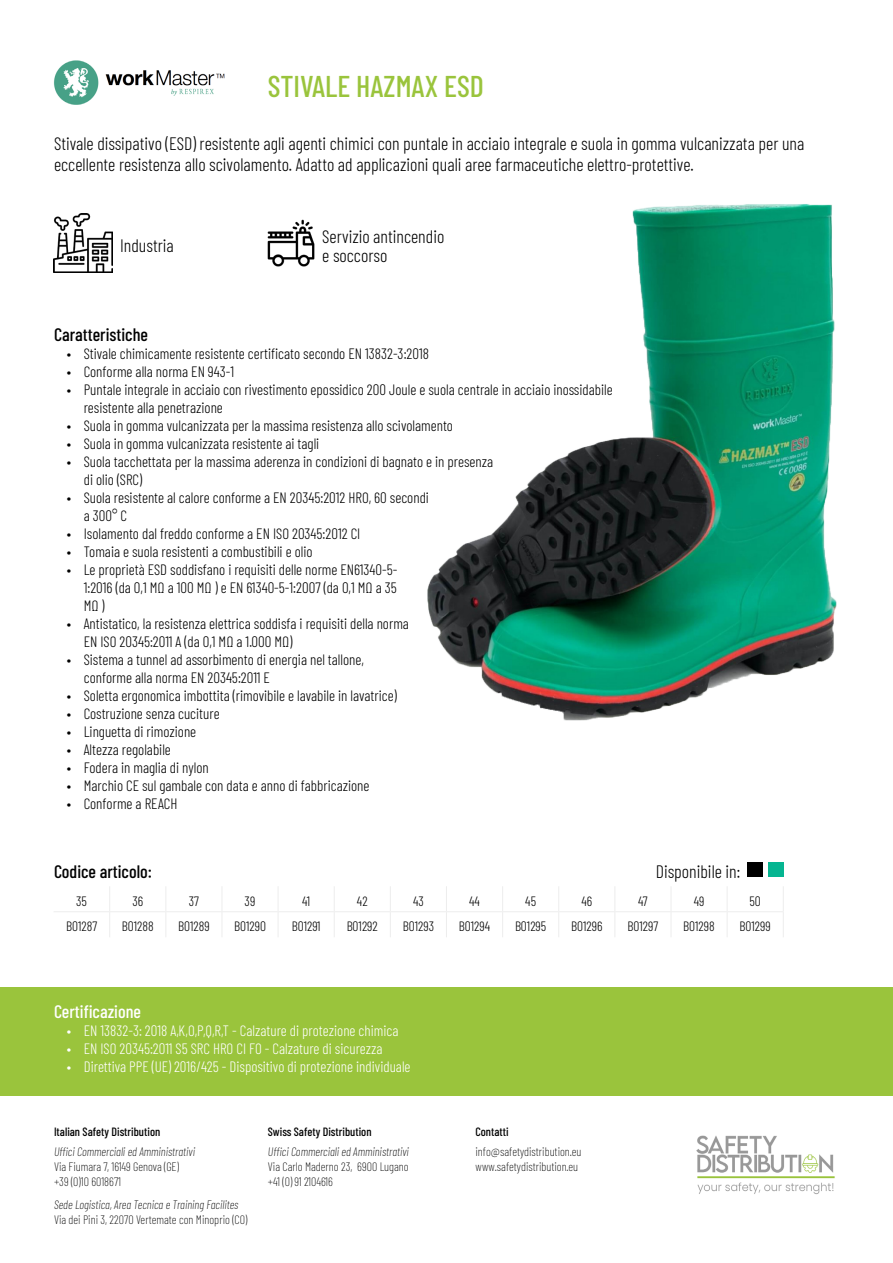
<style>
.page{position:relative;width:893px;height:1263px;background:#fff}
.page>*{position:absolute;margin:0;border:0;box-sizing:border-box;transform-origin:0 0}
.titolo{font:500 30px "Barlow Condensed";color:#9ac43c}
.TESTO{font:300 18px/21.6px "Barlow Condensed";color:#000}
.TESTO-2{font:500 18px "Barlow Condensed";color:#000}
.TESTO-3{font:500 18px "Barlow Condensed";color:#fff}
.t1{font:300 15px/18px "Barlow Condensed";color:#000}
.t2{font:300 15px "Barlow Condensed";color:#fff}
.t3{font:300 13.5px "Barlow Condensed";color:#000}
.t4{font:200 12px/15px "Barlow Condensed";color:#000}
.t5{font:italic 200 12px "Barlow Condensed";color:#000}
.t6{font:500 12px "Barlow Condensed";color:#000}
</style>
<div class="page">
<img style="left:54px;top:60px;width:171px;height:45px">
<img style="left:696px;top:1135px;width:139px;height:60px">
<img style="left:267px;top:219px;width:48px;height:48px">
<img style="left:54px;top:214px;width:59px;height:59px">
<div style="left:748px;top:862px;width:15px;height:14px;background:#000"></div>
<div style="left:768px;top:862px;width:16px;height:14px;background:#05b591"></div>
<div style="left:0;top:987px;width:893px;height:108px;background:#9ac43c"></div>
<img style="left:427px;top:204px;width:410px;height:517px">
<hr style="left:54px;top:911px;width:56px;height:1px;background:#ededed">
<hr style="left:110px;top:911px;width:56px;height:1px;background:#ededed">
<svg style="left:109px;top:886px;width:1px;height:51px"></svg>
<hr style="left:166px;top:911px;width:56px;height:1px;background:#ededed">
<svg style="left:165px;top:887px;width:1px;height:50px"></svg>
<hr style="left:222px;top:911px;width:56px;height:1px;background:#ededed">
<hr style="left:278px;top:911px;width:56px;height:1px;background:#ededed">
<svg style="left:278px;top:887px;width:1px;height:50px"></svg>
<hr style="left:334px;top:911px;width:56px;height:1px;background:#ededed">
<svg style="left:334px;top:887px;width:1px;height:50px"></svg>
<hr style="left:390px;top:911px;width:56px;height:1px;background:#ededed">
<svg style="left:390px;top:886px;width:1px;height:51px"></svg>
<hr style="left:446px;top:911px;width:57px;height:1px;background:#ededed">
<svg style="left:446px;top:886px;width:1px;height:51px"></svg>
<hr style="left:503px;top:911px;width:56px;height:1px;background:#ededed">
<svg style="left:502px;top:886px;width:1px;height:51px"></svg>
<hr style="left:559px;top:911px;width:56px;height:1px;background:#ededed">
<svg style="left:558px;top:887px;width:1px;height:50px"></svg>
<hr style="left:615px;top:911px;width:56px;height:1px;background:#ededed">
<svg style="left:614px;top:887px;width:1px;height:50px"></svg>
<hr style="left:671px;top:911px;width:56px;height:1px;background:#ededed">
<hr style="left:727px;top:911px;width:57px;height:1px;background:#ededed">
<svg style="left:727px;top:887px;width:1px;height:50px"></svg>
<svg style="left:783px;top:886px;width:1px;height:51px"></svg>
<p class="titolo" style="left:268px;top:65px;width:218px">STIVALE HAZMAX ESD</p>
<p class="TESTO" style="left:54px;top:131px;width:752px">Stivale dissipativo (ESD) resistente agli agenti chimici con puntale in acciaio integrale e suola in gomma vulcanizzata per una eccellente resistenza allo scivolamento. Adatto ad applicazioni quali aree farmaceutiche elettro-protettive.</p>
<p class="TESTO" style="left:120px;top:234px;width:55px">Industria</p>
<p class="TESTO" style="left:322px;top:225px;width:124px;line-height:19.5px">Servizio antincendio e soccorso</p>
<p class="TESTO-2" style="left:54px;top:321px;width:95px">Caratteristiche</p>
<p class="t1" style="left:67px;top:343px;width:364px">• Stivale chimicamente resistente certificato secondo EN 13832-3:2018</p>
<p class="t1" style="left:67px;top:361px;width:169px">• Conforme alla norma EN 943-1</p>
<p class="t1" style="left:84px;top:379px;width:530px;text-indent:-17px">• Puntale integrale in acciaio con rivestimento epossidico 200 Joule e suola centrale in acciaio inossidabile resistente alla penetrazione</p>
<p class="t1" style="left:67px;top:415px;width:388px">• Suola in gomma vulcanizzata per la massima resistenza allo scivolamento</p>
<p class="t1" style="left:67px;top:433px;width:254px">• Suola in gomma vulcanizzata resistente ai tagli</p>
<p class="t1" style="left:84px;top:451px;width:411px;text-indent:-17px">• Suola tacchettata per la massima aderenza in condizioni di bagnato e in presenza di olio (SRC)</p>
<p class="t1" style="left:84px;top:487px;width:347px;text-indent:-17px">• Suola resistente al calore conforme a EN 20345:2012 HRO, 60 secondi a 300° C</p>
<p class="t1" style="left:67px;top:523px;width:295px">• Isolamento dal freddo conforme a EN ISO 20345:2012 CI</p>
<p class="t1" style="left:67px;top:541px;width:247px">• Tomaia e suola resistenti a combustibili e olio</p>
<p class="t1" style="left:84px;top:559px;width:315px;text-align:justify;text-indent:-17px">• Le proprietà ESD soddisfano i requisiti delle norme EN61340-5- 1:2016 (da 0,1 MΩ a 100 MΩ ) e EN 61340-5-1:2007 (da 0,1 MΩ a 35<br>MΩ )</p>
<p class="t1" style="left:84px;top:613px;width:327px;text-indent:-17px">• Antistatico, la resistenza elettrica soddisfa i requisiti della norma<br>EN ISO 20345:2011 A (da 0,1 MΩ a 1.000 MΩ)</p>
<p class="t1" style="left:84px;top:649px;width:282px;text-indent:-17px">• Sistema a tunnel ad assorbimento di energia nel tallone, conforme alla norma EN 20345:2011 E</p>
<p class="t1" style="left:67px;top:685px;width:331px">• Soletta ergonomica imbottita (rimovibile e lavabile in lavatrice)</p>
<p class="t1" style="left:67px;top:703px;width:154px">• Costruzione senza cuciture</p>
<p class="t1" style="left:67px;top:721px;width:131px">• Linguetta di rimozione</p>
<p class="t1" style="left:67px;top:739px;width:106px">• Altezza regolabile</p>
<p class="t1" style="left:67px;top:757px;width:144px">• Fodera in maglia di nylon</p>
<p class="t1" style="left:67px;top:775px;width:304px">• Marchio CE sul gambale con data e anno di fabbricazione</p>
<p class="t1" style="left:67px;top:793px;width:112px">• Conforme a REACH</p>
<p class="TESTO-2" style="left:54px;top:859px;width:99px">Codice articolo:</p>
<p class="TESTO" style="left:656px;top:859px;width:86px">Disponibile in:</p>
<p class="t3" style="left:76px;top:891px;width:12px">35</p>
<p class="t3" style="left:132px;top:891px;width:12px">36</p>
<p class="t3" style="left:189px;top:891px;width:12px">37</p>
<p class="t3" style="left:245px;top:891px;width:12px">39</p>
<p class="t3" style="left:302px;top:891px;width:10px">41</p>
<p class="t3" style="left:357px;top:891px;width:12px">42</p>
<p class="t3" style="left:413px;top:891px;width:12px">43</p>
<p class="t3" style="left:469px;top:891px;width:12px">44</p>
<p class="t3" style="left:525px;top:891px;width:12px">45</p>
<p class="t3" style="left:581px;top:891px;width:12px">46</p>
<p class="t3" style="left:638px;top:891px;width:11px">47</p>
<p class="t3" style="left:694px;top:891px;width:12px">49</p>
<p class="t3" style="left:749px;top:891px;width:13px">50</p>
<p class="t3" style="left:66px;top:917px;width:33px">B01287</p>
<p class="t3" style="left:122px;top:917px;width:33px">B01288</p>
<p class="t3" style="left:178px;top:917px;width:33px">B01289</p>
<p class="t3" style="left:234px;top:917px;width:33px">B01290</p>
<p class="t3" style="left:292px;top:917px;width:30px">B01291</p>
<p class="t3" style="left:347px;top:917px;width:33px">B01292</p>
<p class="t3" style="left:403px;top:917px;width:33px">B01293</p>
<p class="t3" style="left:459px;top:917px;width:33px">B01294</p>
<p class="t3" style="left:515px;top:917px;width:33px">B01295</p>
<p class="t3" style="left:571px;top:917px;width:33px">B01296</p>
<p class="t3" style="left:628px;top:917px;width:32px">B01297</p>
<p class="t3" style="left:683px;top:917px;width:33px">B01298</p>
<p class="t3" style="left:740px;top:917px;width:33px">B01299</p>
<p class="TESTO-3" style="left:54px;top:998px;width:89px">Certificazione</p>
<p class="t2" style="left:67px;top:1019px;width:333px">• EN 13832-3: 2018 A,K,O,P,Q,R,T - Calzature di protezione chimica</p>
<p class="t2" style="left:67px;top:1037px;width:317px">• EN ISO 20345:2011 S5 SRC HRO CI FO - Calzature di sicurezza</p>
<p class="t2" style="left:67px;top:1055px;width:345px">• Direttiva PPE (UE) 2016/425 - Dispositivo di protezione individuale</p>
<p class="t6" style="left:54px;top:1122px;width:108px">Italian Safety Distribution</p>
<p class="t5" style="left:54px;top:1143px;width:143px">Uffici Commerciali ed Amministrativi</p>
<p class="t4" style="left:54px;top:1158px;width:126px">Via Fiumara 7, 16149 Genova (GE) +39 (0)10 6018671</p>
<p class="t5" style="left:54px;top:1195px;width:186px">Sede Logistica, Area Tecnica e Training Facilites</p>
<p class="t4" style="left:54px;top:1211px;width:195px">Via dei Pini 3, 22070 Vertemate con Minoprio (CO)</p>
<p class="t6" style="left:268px;top:1122px;width:105px">Swiss Safety Distribution</p>
<p class="t5" style="left:268px;top:1143px;width:143px">Uffici Commerciali ed Amministrativi</p>
<p class="t4" style="left:268px;top:1158px;width:142px">Via Carlo Maderno 23, 6900 Lugano +41 (0) 91 2104616</p>
<p class="t6" style="left:475px;top:1122px;width:35px">Contatti</p>
<p class="t4" style="left:475px;top:1143px;width:107px">info@safetydistribution.eu www.safetydistribution.eu</p>
</div>
